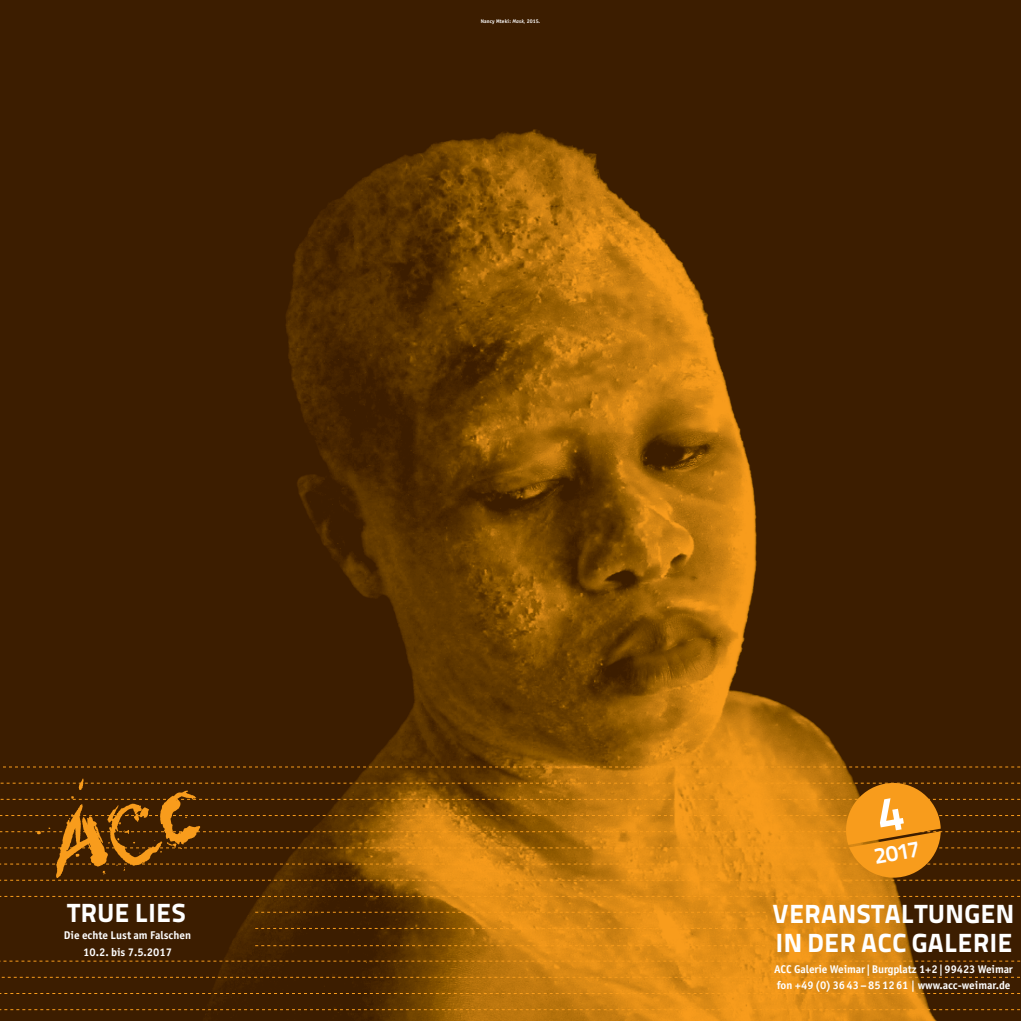
<style>
.page{position:relative;width:1021px;height:1021px;background:#fff}
.page>*{position:absolute;margin:0;border:0;box-sizing:border-box;transform-origin:0 0}
.t1{font:800 26.25px "Titillium Text 22 L";letter-spacing:.025em;color:#fff}
.t2{font:700 22.5px "Titillium Text 22 L";color:#fff}
.t3{font:700 11.25px/16.1px "Officina Sans";color:#fff}
.t4{font:700 5.32px "Officina Sans";letter-spacing:.015em;color:#fff}
.s1{font-style:italic}
</style>
<div class="page">
<img style="left:0;top:0;width:1020px;height:1020px">
<svg style="left:0;top:960px;width:1020px;height:1px"></svg>
<svg style="left:0;top:976px;width:1020px;height:1px"></svg>
<svg style="left:0;top:993px;width:1020px;height:1px"></svg>
<svg style="left:0;top:1009px;width:1020px;height:1px"></svg>
<svg style="left:0;top:896px;width:1020px;height:1px"></svg>
<svg style="left:255px;top:928px;width:510px;height:1px"></svg>
<svg style="left:0;top:766px;width:1020px;height:1px"></svg>
<svg style="left:255px;top:911px;width:510px;height:1px"></svg>
<svg style="left:255px;top:945px;width:510px;height:1px"></svg>
<svg style="left:0;top:778px;width:1020px;height:102px;background:#965a0b"></svg>
<p class="t4" style="left:481px;top:18px;width:61px">Nancy Mteki: <span class="s1">Mask</span>, 2015.</p>
<h1 class="t1" style="left:67px;top:892px;width:118px">TRUE LIES</h1>
<p class="t3" style="left:64px;top:927px;width:129px">Die echte Lust am Falschen</p>
<p class="t3" style="left:83px;top:944px;width:90px">10.2. bis 7.5.2017</p>
<h2 class="t2" style="left:871px;top:839px;width:47px;rotate:-10deg">2017</h2>
<h1 class="t1" style="left:772px;top:893px;width:225px">VERANSTALTUNGEN</h1>
<h1 class="t1" style="left:775px;top:921px;width:238px">IN DER ACC GALERIE</h1>
<p class="t3" style="left:774px;top:960px;width:240px">ACC Galerie Weimar |Burgplatz 1+2|99423 Weimar fon +49(0)3643–851261 | www.acc-weimar.de</p>
</div>
